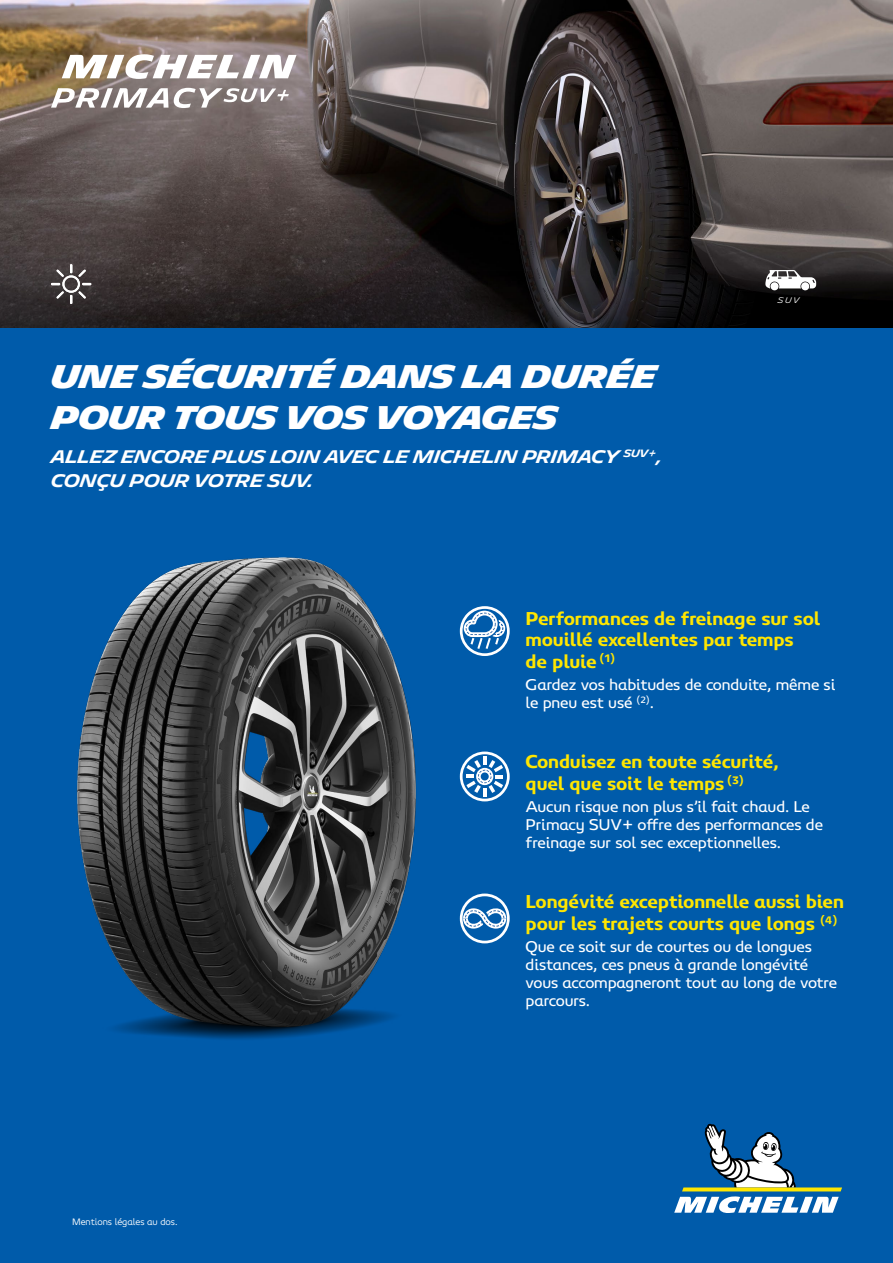
<style>
.page{position:relative;width:893px;height:1263px;background:#fff}
.page>*{position:absolute;margin:0;border:0;box-sizing:border-box;transform-origin:0 0}
.t1{font:700 31.8px/40.7px "Michelin";letter-spacing:-.03em;color:#fff}
.t2{font:600 18px/21.6px "Michelin Unit Text";letter-spacing:-.01em;color:#ffe600}
.t3{font:600 17.7px/24.8px "Michelin";letter-spacing:-.03em;color:#fff}
.t4{font:15px/18px "Michelin Unit Text";letter-spacing:-.01em;color:#fff}
.t5{font:300 9px "Michelin Unit Text";letter-spacing:-.005em;color:#fff}
.t6{font:300 7.8px "Michelin Unit Titling";color:#fff}
</style>
<div class="page">
<div style="left:0;top:324px;width:893px;height:939px;background:#005baa"></div>
<img style="left:0;top:0;width:893px;height:249px">
<svg style="left:0;top:249px;width:893px;height:79px;background:#242020"></svg>
<img style="left:77px;top:557px;width:339px;height:483px">
<svg style="left:62px;top:54px;width:235px;height:25px"></svg>
<svg style="left:51px;top:88px;width:238px;height:20px"></svg>
<svg style="left:770px;top:282px;width:9px;height:8px"></svg>
<div style="left:801px;top:282px;width:8px;height:8px;background:#fff;border-radius:50%"></div>
<svg style="left:765px;top:270px;width:51px;height:18px"></svg>
<svg style="left:460px;top:606px;width:50px;height:50px"></svg>
<svg style="left:460px;top:751px;width:50px;height:50px"></svg>
<svg style="left:460px;top:893px;width:50px;height:50px"></svg>
<svg style="left:51px;top:264px;width:40px;height:40px;background:#5f5a5a"></svg>
<svg style="left:674px;top:1124px;width:168px;height:88px"></svg>
<h1 class="t1" style="left:51px;top:357px;width:607px">UNE SÉCURITÉ DANS LA DURÉE<br>POUR TOUS VOS VOYAGES</h1>
<p class="t3" style="left:51px;top:444px;width:613px">ALLEZ ENCORE PLUS LOIN AVEC LE MICHELIN PRIMACY <sup>SUV+</sup>,<br>CONÇU POUR VOTRE SUV.</p>
<p class="t6" style="left:778px;top:296px;width:23px">S U V</p>
<p class="t2" style="left:526px;top:608px;width:296px">Performances de freinage sur sol mouillé excellentes par temps<br>de pluie <sup>(1)</sup></p>
<p class="t4" style="left:526px;top:676px;width:311px">Gardez vos habitudes de conduite, même si le pneu est usé <sup>(2)</sup>.</p>
<p class="t2" style="left:526px;top:751px;width:255px">Conduisez en toute sécurité, quel que soit le temps <sup>(3)</sup></p>
<p class="t4" style="left:526px;top:798px;width:299px">Aucun risque non plus s’il fait chaud. Le<br>Primacy SUV+ offre des performances de freinage sur sol sec exceptionnelles.</p>
<p class="t5" style="left:72px;top:1216px;width:107px">Mentions légales au dos.</p>
<p class="t2" style="left:526px;top:891px;width:320px">Longévité exceptionnelle aussi bien pour les trajets courts que longs <sup>(4)</sup></p>
<p class="t4" style="left:526px;top:938px;width:313px">Que ce soit sur de courtes ou de longues distances, ces pneus à grande longévité vous accompagneront tout au long de votre parcours.</p>
</div>
